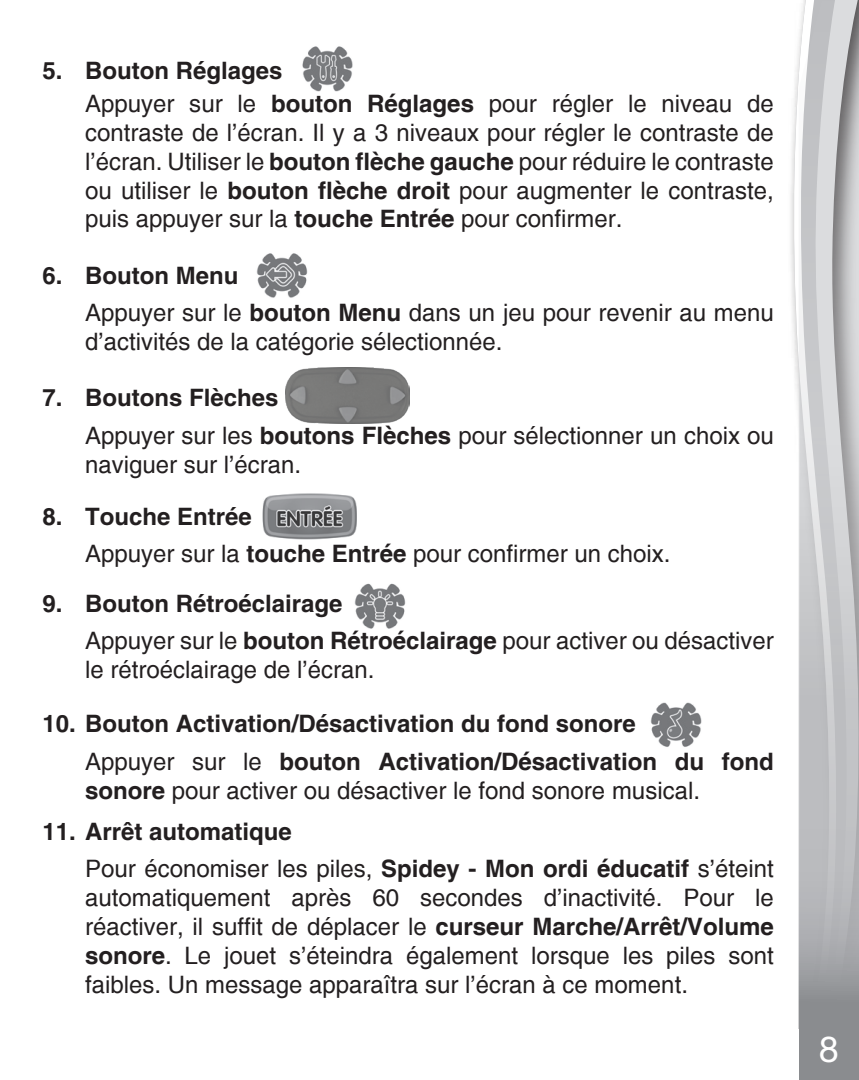
<style>
.page{position:relative;width:859px;height:1080px;background:#fff}
.page>*{position:absolute;margin:0;border:0;box-sizing:border-box;transform-origin:0 0}
.t1{font:27px "Helvetica 55 Roman";color:#fff}
.t2{font:24px/28.8px "Helvetica";color:#231f20}
.t3{font:700 24px "Helvetica";color:#231f20}
.s1{font-weight:700}
.s2{font-size:36px}
</style>
<div class="page">
<svg style="left:793px;top:46px;width:6px;height:983px"></svg>
<svg style="left:799px;top:0;width:60px;height:1080px;background:#bebfc1"></svg>
<img style="left:302px;top:46px;width:51px;height:46px">
<img style="left:256px;top:253px;width:52px;height:45px">
<img style="left:285px;top:367px;width:124px;height:56px">
<img style="left:262px;top:493px;width:95px;height:47px">
<img style="left:354px;top:583px;width:52px;height:46px">
<img style="left:650px;top:702px;width:52px;height:45px">
<p class="t3" style="left:43px;top:56px;width:241px">5. Bouton Réglages</p>
<p class="t2" style="left:85px;top:90px;width:690px;text-align:justify">Appuyer sur le <span class="s1">bouton Réglages</span> pour régler le niveau de contraste de l’écran. Il y a 3 niveaux pour régler le contraste de l’écran. Utiliser le <span class="s1">bouton flèche gauche</span> pour réduire le contraste ou utiliser le <span class="s1">bouton flèche droit</span> pour augmenter le contraste, puis appuyer sur la <span class="s1">touche Entrée</span> pour confirmer.</p>
<p class="t3" style="left:43px;top:260px;width:197px">6. Bouton Menu</p>
<p class="t2" style="left:85px;top:298px;width:690px">Appuyer sur le <span class="s1">bouton Menu</span> dans un jeu pour revenir au menu d’activités de la catégorie sélectionnée.</p>
<p class="t3" style="left:43px;top:383px;width:237px">7. Boutons Flèches</p>
<p class="t2" style="left:85px;top:421px;width:690px">Appuyer sur les <span class="s1">boutons Flèches</span> pour sélectionner un choix ou naviguer sur l’écran.</p>
<p class="t3" style="left:43px;top:501px;width:211px">8. Touche Entrée</p>
<p class="t2" style="left:85px;top:539px;width:587px">Appuyer sur la <span class="s1">touche Entrée</span> pour confirmer un choix.</p>
<p class="t3" style="left:43px;top:589px;width:301px">9. Bouton Rétroéclairage</p>
<p class="t2" style="left:85px;top:626px;width:690px">Appuyer sur le <span class="s1">bouton Rétroéclairage</span> pour activer ou désactiver le rétroéclairage de l’écran.</p>
<p class="t3" style="left:43px;top:709px;width:595px">10. Bouton Activation/Désactivation du fond sonore</p>
<p class="t2" style="left:85px;top:747px;width:690px">Appuyer sur le <span class="s1">bouton Activation/Désactivation du fond sonore</span> pour activer ou désactiver le fond sonore musical.</p>
<p class="t3" style="left:43px;top:817px;width:251px">11. Arrêt automatique</p>
<p class="t2" style="left:85px;top:855px;width:690px;text-align:justify">Pour économiser les piles, <span class="s1">Spidey - Mon ordi éducatif</span> s’éteint automatiquement après 60 secondes d’inactivité. Pour le réactiver, il suffit de déplacer le <span class="s1">curseur Marche/Arrêt/Volume sonore</span>. Le jouet s’éteindra également lorsque les piles sont faibles. Un message apparaîtra sur l’écran à ce moment.</p>
<p class="t1" style="left:819px;top:1021px;width:26px">8<span class="s2">8</span></p>
</div>
